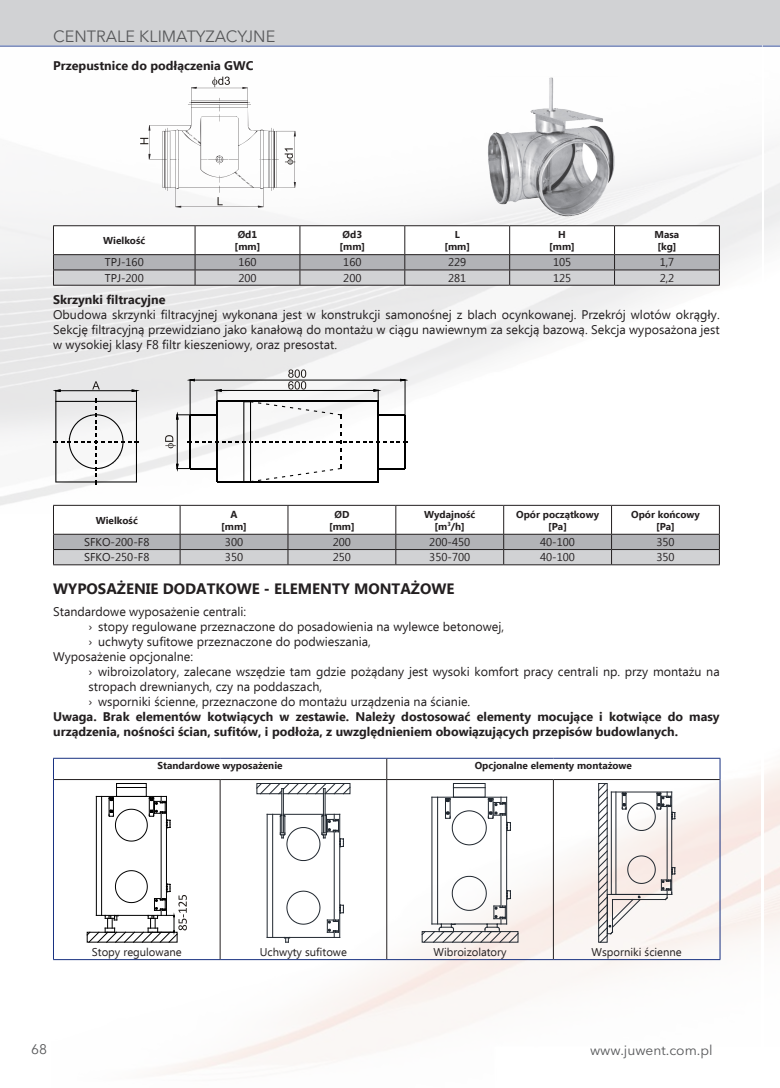
<style>
.page{position:relative;width:780px;height:1088px;background:#fff}
.page>*{position:absolute;margin:0;border:0;box-sizing:border-box;transform-origin:0 0}
.t1{font:16.25px "Avenir Next LT Pro";color:#57585a}
.t2{font:700 15px "Ebrima";color:#231f20}
.t3{font:13.75px "Avenir Next LT Pro";color:#57585a}
.t4{font:12.5px/15px "Ebrima";color:#231f20;text-align:justify}
.t5{font:700 12.5px/15px "Ebrima";color:#231f20}
.t6{font:11.25px "Ebrima";color:#231f20}
.t7{font:700 10px/12px "Ebrima";color:#231f20;text-align:center}
</style>
<div class="page">
<img style="left:0;top:76px;width:761px;height:430px">
<img style="left:53px;top:565px;width:707px;height:509px">
<div style="left:762px;top:0;width:18px;height:45px;background:#d1d2d4"></div>
<div style="left:0;top:0;width:762px;height:45px;background:#d1d2d4"></div>
<hr style="left:0;top:46px;width:762px;height:1px;background:#253f8e">
<svg style="left:762px;top:46px;width:18px;height:1px"></svg>
<svg style="left:140px;top:77px;width:156px;height:131px"></svg>
<img style="left:487px;top:77px;width:130px;height:141px">
<hr style="left:53px;top:225px;width:142px;height:1px;background:#231f20">
<hr style="left:195px;top:225px;width:105px;height:1px;background:#231f20">
<hr style="left:300px;top:225px;width:105px;height:1px;background:#231f20">
<hr style="left:405px;top:225px;width:104px;height:1px;background:#231f20">
<hr style="left:509px;top:225px;width:105px;height:1px;background:#231f20">
<hr style="left:614px;top:225px;width:105px;height:1px;background:#231f20">
<hr style="left:53px;top:285px;width:142px;height:1px;background:#231f20">
<hr style="left:195px;top:285px;width:105px;height:1px;background:#231f20">
<hr style="left:300px;top:285px;width:105px;height:1px;background:#231f20">
<hr style="left:405px;top:285px;width:104px;height:1px;background:#231f20">
<hr style="left:509px;top:285px;width:105px;height:1px;background:#231f20">
<hr style="left:614px;top:285px;width:105px;height:1px;background:#231f20">
<svg style="left:53px;top:226px;width:667px;height:59px"></svg>
<svg style="left:51px;top:381px;width:90px;height:104px"></svg>
<svg style="left:165px;top:369px;width:244px;height:113px"></svg>
<svg style="left:53px;top:505px;width:667px;height:60px"></svg>
<hr style="left:53px;top:758px;width:167px;height:1px;background:#183181">
<svg style="left:53px;top:758px;width:1px;height:21px"></svg>
<hr style="left:220px;top:758px;width:167px;height:1px;background:#183181">
<hr style="left:387px;top:758px;width:166px;height:1px;background:#183181">
<hr style="left:553px;top:758px;width:167px;height:1px;background:#183181">
<svg style="left:719px;top:758px;width:1px;height:21px"></svg>
<hr style="left:53px;top:779px;width:1px;height:180px;background:#183181">
<hr style="left:719px;top:779px;width:1px;height:180px;background:#183181">
<hr style="left:53px;top:959px;width:167px;height:1px;background:#183181">
<hr style="left:220px;top:959px;width:167px;height:1px;background:#183181">
<hr style="left:387px;top:959px;width:166px;height:1px;background:#183181">
<hr style="left:553px;top:959px;width:167px;height:1px;background:#183181">
<svg style="left:386px;top:758px;width:1px;height:21px"></svg>
<hr style="left:54px;top:779px;width:166px;height:1px;background:#231f20">
<hr style="left:220px;top:779px;width:167px;height:1px;background:#231f20">
<hr style="left:220px;top:780px;width:1px;height:179px;background:#231f20">
<hr style="left:387px;top:779px;width:166px;height:1px;background:#231f20">
<hr style="left:386px;top:780px;width:1px;height:179px;background:#231f20">
<hr style="left:553px;top:779px;width:166px;height:1px;background:#231f20">
<hr style="left:553px;top:780px;width:1px;height:179px;background:#231f20">
<hr style="left:161px;top:812px;width:1px;height:88px;background:#000">
<hr style="left:101px;top:796px;width:1px;height:119px;background:#000">
<hr style="left:96px;top:796px;width:70px;height:1px;background:#000">
<hr style="left:166px;top:796px;width:1px;height:119px;background:#000">
<hr style="left:96px;top:796px;width:1px;height:119px;background:#000">
<svg style="left:109px;top:796px;width:62px;height:45px"></svg>
<div style="left:116px;top:783px;width:30px;height:14px;border:1px solid #000"></div>
<hr style="left:116px;top:787px;width:30px;height:1px;background:#000">
<svg style="left:86px;top:870px;width:101px;height:72px"></svg>
<svg style="left:286px;top:890px;width:34px;height:35px"></svg>
<hr style="left:334px;top:830px;width:1px;height:91px;background:#212830">
<hr style="left:272px;top:814px;width:1px;height:123px;background:#212830">
<hr style="left:267px;top:937px;width:73px;height:1px;background:#212830">
<hr style="left:339px;top:814px;width:1px;height:123px;background:#212830">
<hr style="left:267px;top:814px;width:1px;height:123px;background:#212830">
<svg style="left:327px;top:920px;width:12px;height:17px"></svg>
<svg style="left:339px;top:904px;width:5px;height:10px"></svg>
<hr style="left:281px;top:788px;width:1px;height:45px;background:#212830">
<hr style="left:283px;top:788px;width:1px;height:45px;background:#212830">
<hr style="left:325px;top:788px;width:1px;height:45px;background:#212830">
<hr style="left:323px;top:788px;width:1px;height:45px;background:#212830">
<svg style="left:256px;top:783px;width:94px;height:11px"></svg>
<svg style="left:267px;top:814px;width:77px;height:47px"></svg>
<svg style="left:284px;top:938px;width:6px;height:5px"></svg>
<hr style="left:500px;top:814px;width:1px;height:93px;background:#212830">
<hr style="left:437px;top:797px;width:1px;height:127px;background:#212830">
<hr style="left:432px;top:797px;width:74px;height:1px;background:#212830">
<hr style="left:506px;top:797px;width:1px;height:127px;background:#212830">
<hr style="left:431px;top:797px;width:1px;height:127px;background:#212830">
<svg style="left:445px;top:797px;width:66px;height:48px"></svg>
<div style="left:453px;top:783px;width:32px;height:14px;border:1px solid #212830"></div>
<hr style="left:453px;top:787px;width:32px;height:1px;background:#212830">
<svg style="left:421px;top:876px;width:97px;height:66px"></svg>
<svg style="left:600px;top:783px;width:75px;height:159px"></svg>
<div style="left:598px;top:783px;width:9px;height:159px;border:1px solid #212830"></div>
<h1 class="t1" style="left:53px;top:26px;width:224px">CENTRALE KLIMATYZACYJNE</h1>
<p class="t5" style="left:53px;top:58px;width:202px">Przepustnice do podłączenia GWC</p>
<p class="t7" style="left:103px;top:235px;width:44px">Wielkość</p>
<p class="t7" style="left:235px;top:229px;width:27px">Ød1 [mm]</p>
<p class="t7" style="left:339px;top:229px;width:27px">Ød3 [mm]</p>
<p class="t7" style="left:444px;top:229px;width:27px">L [mm]</p>
<p class="t7" style="left:549px;top:229px;width:27px">H [mm]</p>
<p class="t7" style="left:654px;top:229px;width:26px;text-align:left">Masa [kg]</p>
<p class="t6" style="left:105px;top:254px;width:40px">TPJ-160</p>
<p class="t6" style="left:238px;top:254px;width:20px">160</p>
<p class="t6" style="left:343px;top:254px;width:20px">160</p>
<p class="t6" style="left:448px;top:254px;width:20px">229</p>
<p class="t6" style="left:553px;top:254px;width:20px">105</p>
<p class="t6" style="left:659px;top:254px;width:16px">1,7</p>
<p class="t6" style="left:105px;top:270px;width:40px">TPJ-200</p>
<p class="t6" style="left:238px;top:270px;width:20px">200</p>
<p class="t6" style="left:343px;top:270px;width:20px">200</p>
<p class="t6" style="left:448px;top:270px;width:20px">281</p>
<p class="t6" style="left:553px;top:270px;width:20px">125</p>
<p class="t6" style="left:659px;top:270px;width:16px">2,2</p>
<p class="t5" style="left:53px;top:293px;width:114px">Skrzynki filtracyjne</p>
<p class="t4" style="left:53px;top:308px;width:668px">Obudowa skrzynki filtracyjnej wykonana jest w konstrukcji samonośnej z blach ocynkowanej. Przekrój wlotów okrągły.<br>Sekcję filtracyjną przewidziano jako kanałową do montażu w ciągu nawiewnym za sekcją bazową. Sekcja wyposażona jest w wysokiej klasy F8 filtr kieszeniowy, oraz presostat.</p>
<p class="t7" style="left:96px;top:514px;width:44px">Wielkość</p>
<p class="t7" style="left:221px;top:508px;width:27px">A [mm]</p>
<p class="t7" style="left:329px;top:508px;width:27px">ØD [mm]</p>
<p class="t7" style="left:424px;top:508px;width:53px">Wydajność [m<sup>3</sup>/h]</p>
<p class="t7" style="left:516px;top:508px;width:84px">Opór początkowy [Pa]</p>
<p class="t7" style="left:631px;top:508px;width:70px">Opór końcowy [Pa]</p>
<p class="t6" style="left:84px;top:534px;width:67px">SFKO-200-F8</p>
<p class="t6" style="left:225px;top:534px;width:20px">300</p>
<p class="t6" style="left:333px;top:534px;width:20px">200</p>
<p class="t6" style="left:429px;top:534px;width:42px">200-450</p>
<p class="t6" style="left:540px;top:534px;width:36px">40-100</p>
<p class="t6" style="left:656px;top:534px;width:20px">350</p>
<p class="t6" style="left:84px;top:549px;width:67px">SFKO-250-F8</p>
<p class="t6" style="left:225px;top:549px;width:20px">350</p>
<p class="t6" style="left:333px;top:549px;width:20px">250</p>
<p class="t6" style="left:429px;top:549px;width:42px">350-700</p>
<p class="t6" style="left:540px;top:549px;width:36px">40-100</p>
<p class="t6" style="left:656px;top:549px;width:20px">350</p>
<p class="t2" style="left:53px;top:577px;width:403px">WYPOSAŻENIE DODATKOWE - ELEMENTY MONTAŻOWE</p>
<p class="t4" style="left:53px;top:605px;width:194px">Standardowe wyposażenie centrali:</p>
<p class="t4" style="left:89px;top:620px;width:417px">› stopy regulowane przeznaczone do posadowienia na wylewce betonowej,</p>
<p class="t4" style="left:89px;top:635px;width:284px">› uchwyty sufitowe przeznaczone do podwieszania,</p>
<p class="t4" style="left:53px;top:650px;width:141px">Wyposażenie opcjonalne:</p>
<p class="t4" style="left:89px;top:665px;width:632px">› wibroizolatory, zalecane wszędzie tam gdzie pożądany jest wysoki komfort pracy centrali np. przy montażu na</p>
<p class="t4" style="left:89px;top:680px;width:235px">stropach drewnianych, czy na poddaszach,</p>
<p class="t4" style="left:89px;top:695px;width:383px">› wsporniki ścienne, przeznaczone do montażu urządzenia na ścianie.</p>
<p class="t5" style="left:53px;top:709px;width:668px">Uwaga. Brak elementów kotwiących w zestawie. Należy dostosować elementy mocujące i kotwiące do masy urządzenia, nośności ścian, sufitów, i podłoża, z uwzględnieniem obowiązujących przepisów budowlanych.</p>
<p class="t7" style="left:158px;top:760px;width:126px">Standardowe wyposażenie</p>
<p class="t7" style="left:474px;top:760px;width:159px">Opcjonalne elementy montażowe</p>
<p class="t6" style="left:92px;top:944px;width:91px">Stopy regulowane</p>
<p class="t6" style="left:260px;top:944px;width:89px">Uchwyty sufitowe</p>
<p class="t6" style="left:433px;top:944px;width:74px">Wibroizolatory</p>
<p class="t6" style="left:591px;top:944px;width:92px">Wsporniki ścienne</p>
<p class="t3" style="left:31px;top:1041px;width:17px">68</p>
<p class="t3" style="left:590px;top:1042px;width:124px">www.juwent.com.pl</p>
</div>
